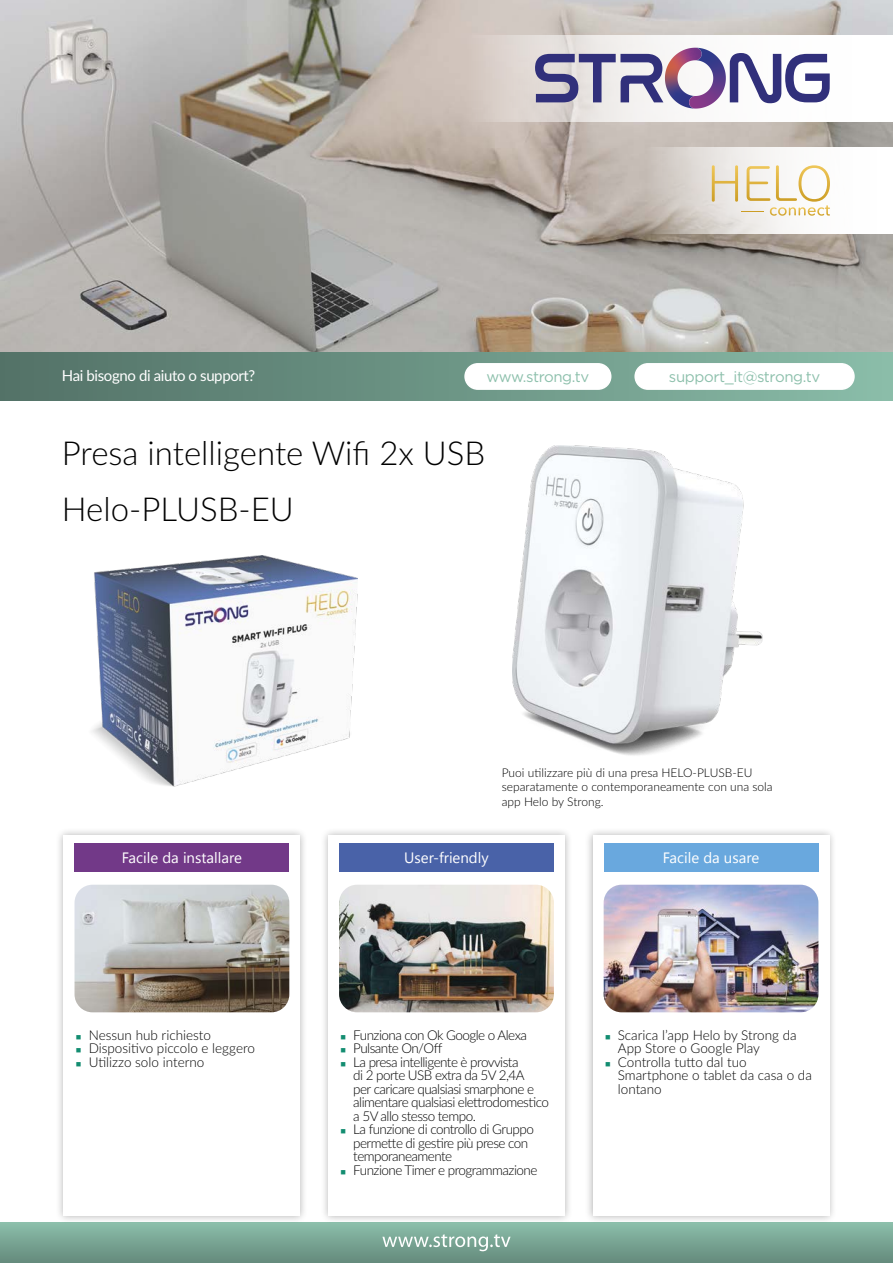
<style>
.page{position:relative;width:893px;height:1263px;background:#fff}
.page>*{position:absolute;margin:0;border:0;box-sizing:border-box;transform-origin:0 0}
.t1{font:300 33px/56.6px "Lato";color:#000}
.t2{font:15px "Segoe UI";color:#fff}
.t3{font:15px "Gotham";letter-spacing:-.025em;color:#8dc0ac}
.t4{font:15px "Lato";letter-spacing:-.025em;color:#fff}
.t5{font:300 13.5px/13.5px "Lato";letter-spacing:-.04em;color:#000}
.t6{font:300 13.5px/13.5px "Lato";color:#000}
.t7{font:300 12px/14.4px "Lato";color:#000}
.s1{color:#138d71}
</style>
<div class="page">
<div style="left:0;top:1222px;width:893px;height:41px;background:linear-gradient(to bottom,#8cbfab,#648a7c)"></div>
<svg style="left:382px;top:1234px;width:129px;height:17px;background:#96b8ab"></svg>
<img style="left:0;top:0;width:893px;height:352px">
<svg style="left:468px;top:35px;width:425px;height:86px"></svg>
<svg style="left:646px;top:147px;width:247px;height:87px"></svg>
<svg style="left:712px;top:165px;width:118px;height:51px"></svg>
<div style="left:0;top:352px;width:893px;height:48px;background:linear-gradient(to right,#527066,#89bca8)"></div>
<img style="left:513px;top:445px;width:250px;height:311px">
<img style="left:92px;top:555px;width:265px;height:232px">
<svg style="left:730px;top:53px;width:100px;height:50px"></svg>
<svg style="left:535px;top:48px;width:178px;height:61px"></svg>
<div style="left:55px;top:827px;width:253px;height:398px;background:#000;opacity:.3"></div>
<div style="left:64px;top:835px;width:236px;height:381px;background:#fff"></div>
<div style="left:584px;top:827px;width:253px;height:398px;background:#000;opacity:.3"></div>
<div style="left:593px;top:835px;width:236px;height:381px;background:#fff"></div>
<div style="left:320px;top:827px;width:253px;height:398px;background:#000;opacity:.3"></div>
<div style="left:328px;top:835px;width:237px;height:381px;background:#fff"></div>
<img style="left:75px;top:885px;width:214px;height:127px">
<img style="left:604px;top:885px;width:214px;height:127px">
<img style="left:339px;top:885px;width:215px;height:127px">
<div style="left:75px;top:843px;width:214px;height:29px;background:#723988"></div>
<div style="left:604px;top:843px;width:214px;height:29px;background:#69a8de"></div>
<div style="left:339px;top:843px;width:215px;height:29px;background:#4962a8"></div>
<div style="left:465px;top:364px;width:146px;height:25px;background:#fff;border-radius:13px"></div>
<div style="left:464px;top:363px;width:147px;height:27px;border:2px solid #fff;border-radius:13px"></div>
<div style="left:635px;top:364px;width:219px;height:25px;background:#fff;border-radius:13px"></div>
<div style="left:634px;top:363px;width:221px;height:27px;border:2px solid #fff;border-radius:13px"></div>
<p class="t4" style="left:62px;top:365px;width:195px">Hai bisogno di aiuto o support?</p>
<p class="t3" style="left:486px;top:368px;width:104px">www.strong.tv</p>
<p class="t3" style="left:669px;top:367px;width:153px">support_it@strong.tv</p>
<h1 class="t1" style="left:62px;top:423px;width:425px">Presa intelligente Wifi 2x USB<br>Helo-PLUSB-EU</h1>
<p class="t2" style="left:122px;top:846px;width:122px">Facile da installare</p>
<p class="t7" style="left:502px;top:765px;width:272px">Puoi utilizzare più di una presa HELO-PLUSB-EU separatamente o contemporaneamente con una sola app Helo by Strong.</p>
<p class="t2" style="left:404px;top:846px;width:86px">User-friendly</p>
<p class="t2" style="left:663px;top:846px;width:98px">Facile da usare</p>
<p class="t6" style="left:76px;top:1028px;width:137px"><span class="s1">■</span> Nessun hub richiesto</p>
<p class="t6" style="left:76px;top:1041px;width:181px"><span class="s1">■</span> Dispositivo piccolo e leggero</p>
<p class="t6" style="left:76px;top:1055px;width:130px"><span class="s1">■</span> Utilizzo solo interno</p>
<p class="t5" style="left:340px;top:1028px;width:188px"><span class="s1">■</span> Funziona con Ok Google o Alexa</p>
<p class="t5" style="left:340px;top:1041px;width:103px"><span class="s1">■</span> Pulsante On/Off</p>
<p class="t5" style="left:353px;top:1055px;width:197px;text-indent:-13px"><span class="s1">■</span> La presa intelligente è provvista<br>di 2 porte USB extra da 5V 2,4A<br>per caricare qualsiasi smarphone e alimentare qualsiasi elettrodomestico a 5V allo stesso tempo.</p>
<p class="t5" style="left:353px;top:1122px;width:182px;text-indent:-13px"><span class="s1">■</span> La funzione di controllo di Gruppo permette di gestire più prese con temporaneamente</p>
<p class="t5" style="left:340px;top:1163px;width:198px"><span class="s1">■</span> Funzione Timer e programmazione</p>
<p class="t6" style="left:618px;top:1028px;width:180px;text-indent:-13px"><span class="s1">■</span> Scarica l’app Helo by Strong da<br>App Store o Google Play</p>
<p class="t6" style="left:618px;top:1055px;width:196px;text-indent:-13px"><span class="s1">■</span> Controlla tutto dal tuo<br>Smartphone o tablet da casa o da lontano</p>
</div>
